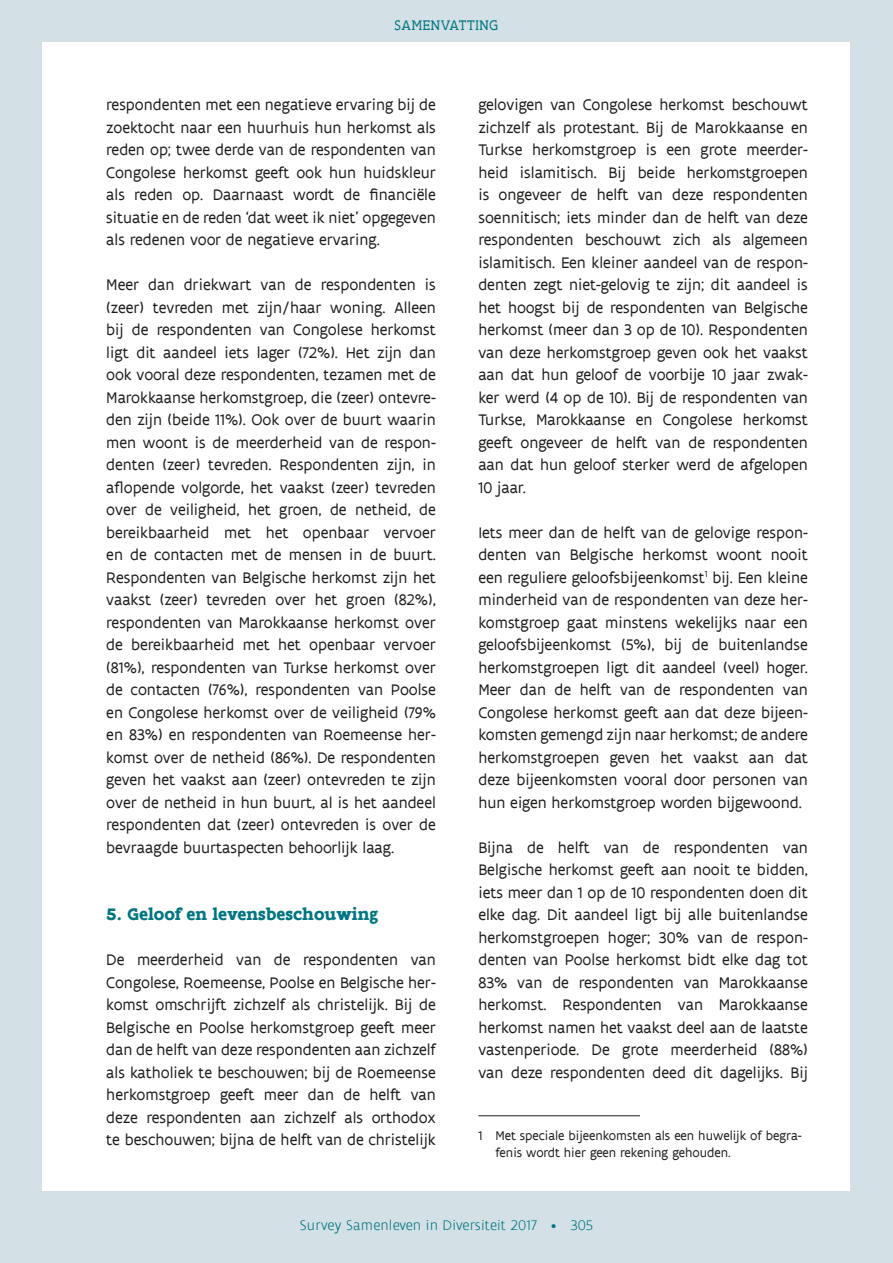
<style>
.page{position:relative;width:893px;height:1263px;background:#d3e0e5}
.page>*{position:absolute;margin:0;border:0;box-sizing:border-box;transform-origin:0 0}
.t1{font:700 18px "Flanders Art Serif";color:#007682}
.t2{font:16.5px/22.5px "Flanders Art Sans";color:#1d1d1b;text-align:justify}
.t3{font:300 15px "Flanders Art Sans";letter-spacing:.01em;color:#007682}
.t4{font:15px "Flanders Art Serif";letter-spacing:.045em;color:#007682}
.t5{font:13.5px/16.2px "Flanders Art Sans";color:#1d1d1b}
</style>
<div class="page">
<div style="left:43px;top:43px;width:807px;height:1148px;background:#fff"></div>
<hr style="left:478px;top:1115px;width:162px;height:1px;background:#1d1d1b">
<p class="t4" style="left:394px;top:17px;width:105px">SAMENVATTING</p>
<p class="t2" style="left:106px;top:94px;width:331px">respondenten met een negatieve ervaring bij de zoektocht naar een huurhuis hun herkomst als reden op; twee derde van de respondenten van Congolese herkomst geeft ook hun huidskleur als reden op. Daarnaast wordt de financiële situatie en de reden ‘dat weet ik niet’ opgegeven als redenen voor de negatieve ervaring.</p>
<p class="t2" style="left:106px;top:274px;width:331px">Meer dan driekwart van de respondenten is (zeer) tevreden met zijn/haar woning. Alleen bij de respondenten van Congolese herkomst ligt dit aandeel iets lager (72%). Het zijn dan ook vooral deze respondenten, tezamen met de Marokkaanse herkomstgroep, die (zeer) ontevre&shy;den zijn (beide 11%). Ook over de buurt waarin men woont is de meerderheid van de respon&shy;denten (zeer) tevreden. Respondenten zijn, in aflopende volgorde, het vaakst (zeer) tevreden over de veiligheid, het groen, de netheid, de bereikbaarheid met het openbaar vervoer en de contacten met de mensen in de buurt.<br>Respondenten van Belgische herkomst zijn het vaakst (zeer) tevreden over het groen (82%), respondenten van Marokkaanse herkomst over de bereikbaarheid met het openbaar vervoer (81%), respondenten van Turkse herkomst over de contacten (76%), respondenten van Poolse en Congolese herkomst over de veiligheid (79% en 83%) en respondenten van Roemeense her&shy;komst over de netheid (86%). De respondenten geven het vaakst aan (zeer) ontevreden te zijn over de netheid in hun buurt, al is het aandeel respondenten dat (zeer) ontevreden is over de bevraagde buurtaspecten behoorlijk laag.</p>
<p class="t1" style="left:106px;top:903px;width:273px">5. Geloof en levensbeschouwing</p>
<p class="t2" style="left:106px;top:949px;width:331px">De meerderheid van de respondenten van Congolese, Roemeense, Poolse en Belgische her&shy;komst omschrijft zichzelf als christelijk. Bij de Belgische en Poolse herkomstgroep geeft meer dan de helft van deze respondenten aan zichzelf als katholiek te beschouwen; bij de Roemeense herkomstgroep geeft meer dan de helft van deze respondenten aan zichzelf als orthodox te beschouwen; bijna de helft van de christelijk</p>
<p class="t2" style="left:478px;top:94px;width:331px">gelovigen van Congolese herkomst beschouwt zichzelf als protestant. Bij de Marokkaanse en Turkse herkomstgroep is een grote meerder&shy;heid islamitisch. Bij beide herkomstgroepen is ongeveer de helft van deze respondenten soennitisch; iets minder dan de helft van deze respondenten beschouwt zich als algemeen islamitisch. Een kleiner aandeel van de respon&shy;denten zegt niet-gelovig te zijn; dit aandeel is het hoogst bij de respondenten van Belgische herkomst (meer dan 3 op de 10). Respondenten van deze herkomstgroep geven ook het vaakst aan dat hun geloof de voorbije 10 jaar zwak&shy;ker werd (4 op de 10). Bij de respondenten van Turkse, Marokkaanse en Congolese herkomst geeft ongeveer de helft van de respondenten aan dat hun geloof sterker werd de afgelopen 10 jaar.</p>
<p class="t2" style="left:478px;top:521px;width:331px">Iets meer dan de helft van de gelovige respon&shy;denten van Belgische herkomst woont nooit een reguliere geloofsbijeenkomst<sup>1</sup> bij. Een kleine minderheid van de respondenten van deze her&shy;komstgroep gaat minstens wekelijks naar een geloofsbijeenkomst (5%), bij de buitenlandse herkomstgroepen ligt dit aandeel (veel) hoger.<br>Meer dan de helft van de respondenten van Congolese herkomst geeft aan dat deze bijeen&shy;komsten gemengd zijn naar herkomst; de andere herkomstgroepen geven het vaakst aan dat deze bijeenkomsten vooral door personen van hun eigen herkomstgroep worden bijgewoond.</p>
<p class="t2" style="left:478px;top:836px;width:331px">Bijna de helft van de respondenten van Belgische herkomst geeft aan nooit te bidden, iets meer dan 1 op de 10 respondenten doen dit elke dag. Dit aandeel ligt bij alle buitenlandse herkomstgroepen hoger; 30% van de respon&shy;denten van Poolse herkomst bidt elke dag tot 83% van de respondenten van Marokkaanse herkomst. Respondenten van Marokkaanse herkomst namen het vaakst deel aan de laatste vastenperiode. De grote meerderheid (88%) van deze respondenten deed dit dagelijks. Bij</p>
<p class="t5" style="left:495px;top:1128px;width:308px;text-indent:-17px">1 Met speciale bijeenkomsten als een huwelijk of begra&shy;fenis wordt hier geen rekening gehouden.</p>
<p class="t3" style="left:300px;top:1216px;width:295px">Survey Samenleven in Diversiteit 2017 • 305</p>
</div>
